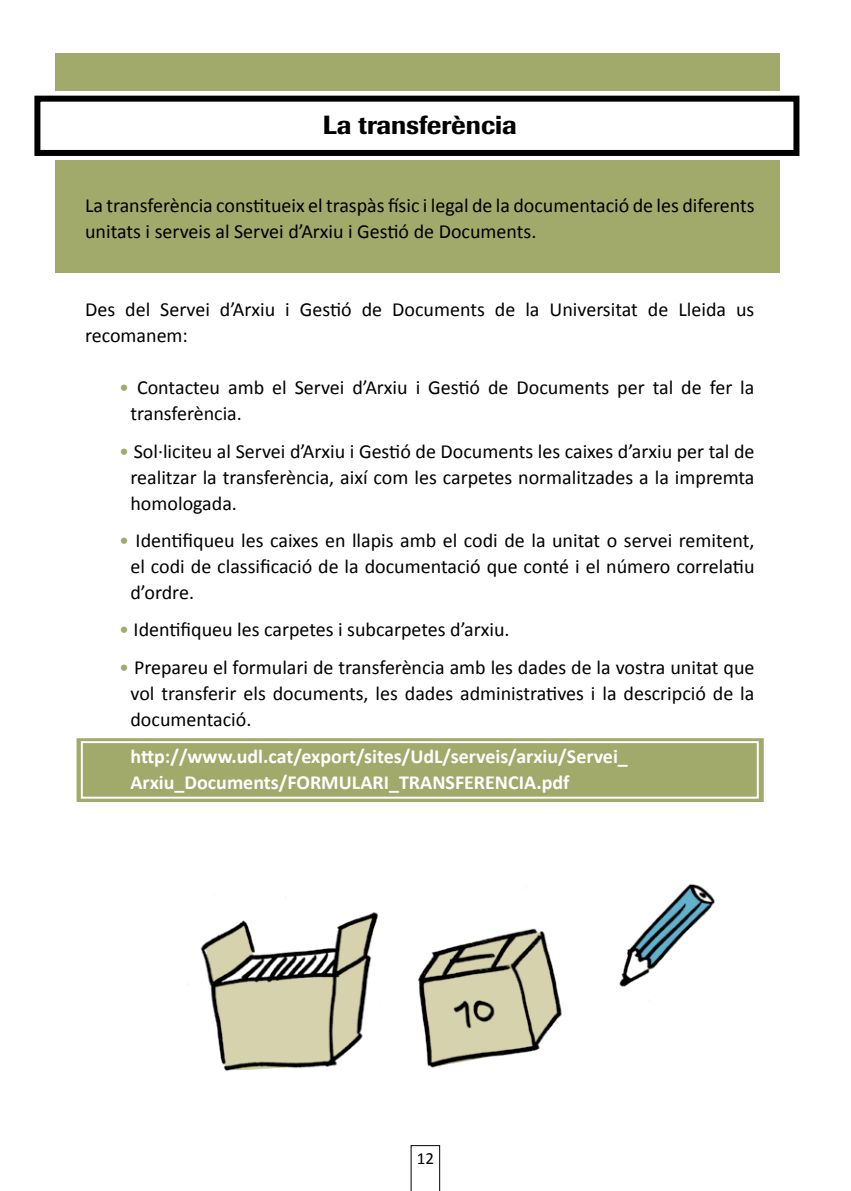
<style>
.page{position:relative;width:851px;height:1191px;background:#fff}
.page>*{position:absolute;margin:0;border:0;box-sizing:border-box;transform-origin:0 0}
.t1{font:500 26px "Imago";color:#000}
.t2{font:20px/26px "Calibri";color:#000}
.t3{font:700 20px/26px "Calibri";color:#fff}
.t4{font:17px "Calibri";color:#000}
.s1{color:#a1a96b}
</style>
<div class="page">
<svg style="left:410px;top:1145px;width:30px;height:46px"></svg>
<svg style="left:77px;top:738px;width:686px;height:64px;fill:#a1a96b"></svg>
<div style="left:81px;top:741px;width:677px;height:57px;background:#a1a96b;border:2px solid #fff"></div>
<div style="left:55px;top:54px;width:724px;height:219px;background:#a1a96b"></div>
<div style="left:21px;top:91px;width:798px;height:69px;background:#fff"></div>
<div style="left:34px;top:96px;width:765px;height:60px;border:6px solid #000"></div>
<img style="left:200px;top:912px;width:362px;height:159px">
<img style="left:619px;top:884px;width:96px;height:103px">
<h1 class="t1" style="left:323px;top:109px;width:195px">La transferència</h1>
<p class="t2" style="left:85px;top:191px;width:670px">La transferència constitueix el traspàs físic i legal de la documentació de les diferents unitats i serveis al Servei d’Arxiu i Gestió de Documents.</p>
<p class="t2" style="left:85px;top:295px;width:670px">Des del Servei d’Arxiu i Gestió de Documents de la Universitat de Lleida us recomanem:</p>
<p class="t2" style="left:130px;top:373px;width:625px;text-indent:-11px"><span class="s1">•</span> Contacteu amb el Servei d’Arxiu i Gestió de Documents per tal de fer la transferència.</p>
<p class="t2" style="left:130px;top:437px;width:625px;text-align:justify;text-indent:-11px"><span class="s1">•</span> Sol·liciteu al Servei d’Arxiu i Gestió de Documents les caixes d’arxiu per tal de realitzar la transferència, així com les carpetes normalitzades a la impremta homologada.</p>
<p class="t2" style="left:130px;top:526px;width:625px;text-align:justify;text-indent:-11px"><span class="s1">•</span> Identifiqueu les caixes en llapis amb el codi de la unitat o servei remitent, el codi de classificació de la documentació que conté i el número correlatiu d’ordre.</p>
<p class="t2" style="left:119px;top:615px;width:392px"><span class="s1">•</span> Identifiqueu les carpetes i subcarpetes d’arxiu.</p>
<p class="t2" style="left:130px;top:653px;width:625px;text-align:justify;text-indent:-11px"><span class="s1">•</span> Prepareu el formulari de transferència amb les dades de la vostra unitat que vol transferir els documents, les dades administratives i la descripció de la documentació.</p>
<p class="t3" style="left:130px;top:742px;width:499px">http://www.udl.cat/export/sites/UdL/serveis/arxiu/Servei_<br>Arxiu_Documents/FORMULARI_TRANSFERENCIA.pdf</p>
<p class="t4" style="left:417px;top:1147px;width:19px">12</p>
</div>
